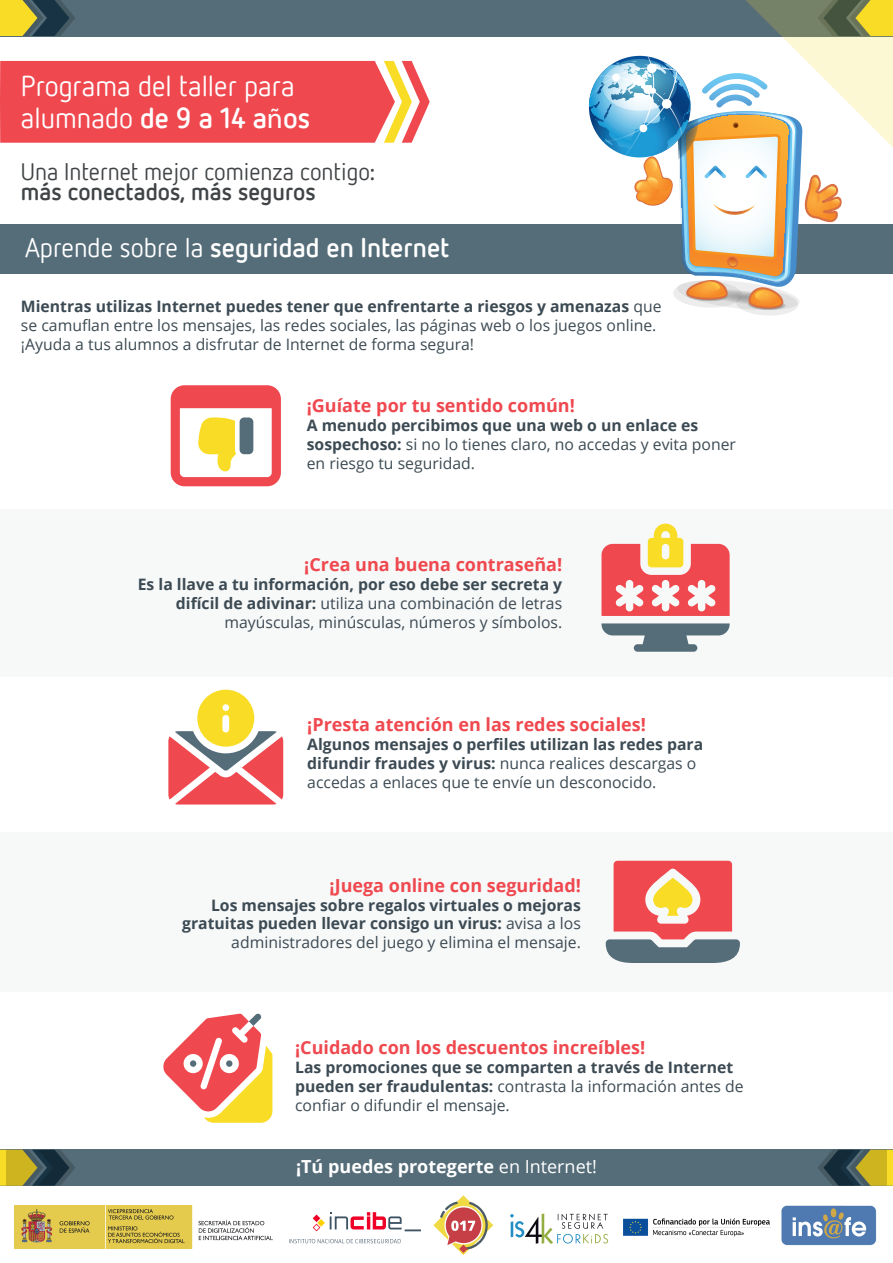
<style>
.page{position:relative;width:893px;height:1263px;background:#fff}
.page>*{position:absolute;margin:0;border:0;box-sizing:border-box;transform-origin:0 0}
.t1{font:28.8px/31.8px "Netto OT";color:#fff}
.t2{font:700 27px "Netto OT";color:#fff}
.t3{font:24px/19.8px "Netto OT";color:#414446}
.t4{font:700 18px "Open Sans";color:#ef484f}
.t5{font:700 18px "Open Sans";color:#fff}
.t6{font:15.75px/18.9px "Open Sans";color:#3c4a53}
.t7{font:700 15.75px/18.9px "Open Sans";color:#3c4a53;text-align:right}
.s1{font-weight:700}
.s2{font-family:"Myriad Pro"}
.s3{font-weight:400}
</style>
<div class="page">
<div style="left:0;top:510px;width:893px;height:167px;background:#f7f8f8"></div>
<div style="left:0;top:832px;width:893px;height:159px;background:#f7f8f8"></div>
<div style="left:0;top:225px;width:893px;height:49px;background:#556d79"></div>
<div style="left:0;top:0;width:893px;height:36px;background:#556d79"></div>
<svg style="left:0;top:0;width:75px;height:36px;background:#818544"></svg>
<svg style="left:0;top:61px;width:430px;height:82px;background:#f05658"></svg>
<svg style="left:589px;top:0;width:304px;height:316px"></svg>
<svg style="left:171px;top:385px;width:110px;height:101px"></svg>
<svg style="left:601px;top:524px;width:129px;height:92px"></svg>
<svg style="left:601px;top:623px;width:129px;height:29px"></svg>
<svg style="left:168px;top:690px;width:115px;height:114px"></svg>
<svg style="left:606px;top:861px;width:134px;height:102px"></svg>
<svg style="left:163px;top:1013px;width:109px;height:110px"></svg>
<div style="left:0;top:1150px;width:893px;height:36px;background:#556d79"></div>
<svg style="left:0;top:1150px;width:75px;height:36px;background:#72763f"></svg>
<svg style="left:818px;top:1150px;width:75px;height:36px;background:#72763f"></svg>
<img style="left:623px;top:1218px;width:148px;height:19px">
<svg style="left:289px;top:1239px;width:112px;height:4px"></svg>
<svg style="left:313px;top:1212px;width:108px;height:19px"></svg>
<svg style="left:433px;top:1195px;width:60px;height:60px"></svg>
<img style="left:781px;top:1205px;width:96px;height:41px">
<img style="left:14px;top:1205px;width:259px;height:43px">
<svg style="left:510px;top:1213px;width:98px;height:31px"></svg>
<h1 class="t1" style="left:21px;top:71px;width:291px">Programa del taller para alumnado <span class="s1">de 9 a 14 a</span><span class="s2">ñ</span><span class="s1">os</span></h1>
<h3 class="t3" style="left:21px;top:162px;width:355px">Una Internet mejor comienza contigo<span class="s2">: </span><span class="s1">más conectados, más seguros</span></h3>
<h2 class="t2" style="left:25px;top:232px;width:426px"><span class="s3">Aprende sobre la</span> seguridad en Internet</h2>
<p class="t6" style="left:21px;top:296px;width:642px"><span class="s1">Mientras utilizas Internet puedes tener que enfrentarte a riesgos y amenazas</span> que se camuflan entre los mensajes, las redes sociales, las páginas web o los juegos online. ¡Ayuda a tus alumnos a disfrutar de Internet de forma segura!</p>
<p class="t4" style="left:307px;top:393px;width:270px">¡Guíate por tu sentido común!</p>
<p class="t6" style="left:307px;top:415px;width:431px"><span class="s1">A menudo percibimos que una web o un enlace es sospechoso:</span> si no lo tienes claro, no accedas y evita poner en riesgo tu seguridad.</p>
<p class="t4" style="left:304px;top:552px;width:259px">¡Crea una buena contraseña!</p>
<p class="t6" style="left:138px;top:574px;width:426px;text-align:right"><span class="s1">Es la llave a tu información, por eso debe ser secreta y difícil de adivinar:</span> utiliza una combinación de letras mayúsculas, minúsculas, números y símbolos.</p>
<p class="t4" style="left:307px;top:712px;width:340px">¡Presta atención en las redes sociales!</p>
<p class="t7" style="left:307px;top:735px;width:397px">Algunos mensajes o perfiles utilizan las redes para</p>
<p class="t6" style="left:307px;top:753px;width:391px"><span class="s1">difundir fraudes y virus:</span> nunca realices descargas o accedas a enlaces que te envíe un desconocido.</p>
<p class="t4" style="left:330px;top:872px;width:253px">¡Juega online con seguridad!</p>
<p class="t7" style="left:182px;top:895px;width:400px">Los mensajes sobre regalos virtuales o mejoras gratuitas pueden llevar consigo un virus: <span class="s3">avisa a los</span></p>
<p class="t6" style="left:231px;top:933px;width:351px">administradores del juego y elimina el mensaje.</p>
<p class="t4" style="left:295px;top:1035px;width:352px">¡Cuidado con los descuentos increíbles!</p>
<p class="t7" style="left:295px;top:1058px;width:450px;text-align:left">Las promociones que se comparten a través de Internet pueden ser fraudulentas: <span class="s3">contrasta la información antes de</span></p>
<p class="t6" style="left:295px;top:1095px;width:216px">confiar o difundir el mensaje.</p>
<p class="t5" style="left:296px;top:1153px;width:302px">¡Tú puedes protegerte <span class="s3">en Internet!</span></p>
</div>
